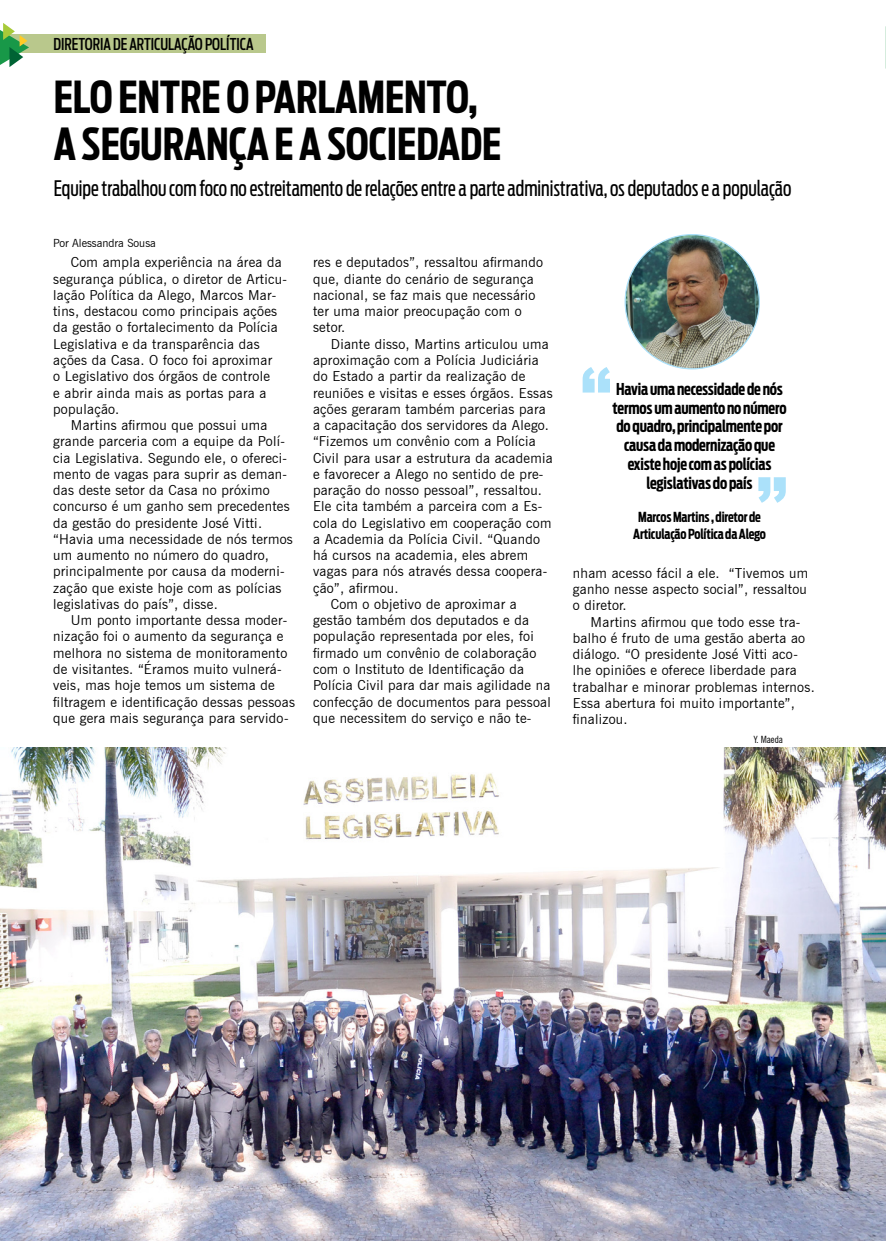
<style>
.page{position:relative;width:886px;height:1241px;background:#fff}
.page>*{position:absolute;margin:0;border:0;box-sizing:border-box;transform-origin:0 0}
.t1{font:700 43.75px/46.9px "Antenna Extra Cond";color:#000}
.t2{font:21.25px "Antenna Extra Cond";color:#000}
.t3{font:700 16.25px/18.8px "Antenna Extra Cond";letter-spacing:-.01em;color:#000;text-align:center}
.t4{font:500 16.25px "Antenna Extra Cond";color:#000}
.t5{font:13.75px/16.2px "News Gothic BT";letter-spacing:.02em;color:#000}
.t6{font:700 13.75px/16.2px "Antenna Extra Cond";letter-spacing:-.015em;color:#000;text-align:center}
.t7{font:11.25px "News Gothic BT";color:#000}
.t8{font:condensed 10px "News Gothic BT";color:#000}
</style>
<div class="page">
<div style="left:0;top:35px;width:266px;height:18px;background:#b9c88c"></div>
<svg style="left:0;top:23px;width:29px;height:44px"></svg>
<hr style="left:885px;top:26px;width:1px;height:43px;background:#189848">
<svg style="left:583px;top:367px;width:27px;height:25px"></svg>
<svg style="left:758px;top:477px;width:28px;height:25px"></svg>
<img style="left:625px;top:234px;width:134px;height:135px;border-radius:67px">
<img style="left:0;top:747px;width:886px;height:493px">
<p class="t4" style="left:54px;top:34px;width:202px">DIRETORIA DE ARTICULAÇÃO POLÍTICA</p>
<h1 class="t1" style="left:54px;top:73px;width:449px">Elo entre o Parlam ento, a segurança e a sociedade</h1>
<h2 class="t2" style="left:54px;top:176px;width:739px">Equipe trabalhou com foco no estreitamento de relações entre a parte administrativa, os deputados e a população</h2>
<p class="t7" style="left:53px;top:236px;width:104px">Por Alessandra Sousa</p>
<p class="t5" style="left:53px;top:254px;width:235px;text-indent:18px">Com ampla experiência na área da segurança pública, o diretor de Articu&shy;lação Política da Alego, Marcos Mar&shy;tins, destacou como principais ações da gestão o fortalecimento da Polícia Legislativa e da transparência das ações da Casa. O foco foi aproximar<br>o Legislativo dos órgãos de controle<br>e abrir ainda mais as portas para a população.</p>
<p class="t5" style="left:53px;top:417px;width:241px;text-indent:18px">Martins afirmou que possui uma grande parceria com a equipe da Polí&shy;cia Legislativa. Segundo ele, o ofereci&shy;mento de vagas para suprir as deman&shy;das deste setor da Casa no próximo concurso é um ganho sem precedentes da gestão do presidente José Vitti. “Havia uma necessidade de nós termos um aumento no número do quadro, principalmente por causa da moderni&shy;zação que existe hoje com as polícias legislativas do país”, disse.</p>
<p class="t5" style="left:53px;top:612px;width:243px;text-indent:18px">Um ponto importante dessa moder&shy;nização foi o aumento da segurança e melhora no sistema de monitoramento de visitantes. “Éramos muito vulnerá&shy;veis, mas hoje temos um sistema de filtragem e identificação dessas pessoas que gera mais segurança para servido-</p>
<p class="t5" style="left:313px;top:254px;width:232px">res e deputados”, ressaltou afirmando que, diante do cenário de segurança nacional, se faz mais que necessário ter uma maior preocupação com o setor.</p>
<p class="t5" style="left:331px;top:335px;width:220px">Diante disso, Martins articulou uma</p>
<p class="t5" style="left:313px;top:352px;width:227px">aproximação com a Polícia Judiciária</p>
<p class="t5" style="left:313px;top:368px;width:214px">do Estado a partir da realização de</p>
<p class="t5" style="left:313px;top:384px;width:241px">reuniões e visitas e esses órgãos. Essas</p>
<p class="t5" style="left:313px;top:400px;width:234px">ações geraram também parcerias para</p>
<p class="t5" style="left:313px;top:417px;width:237px">a capacitação dos servidores da Alego.</p>
<p class="t5" style="left:313px;top:433px;width:224px">“Fizemos um convênio com a Polícia</p>
<p class="t5" style="left:313px;top:449px;width:241px">Civil para usar a estrutura da academia</p>
<p class="t5" style="left:313px;top:465px;width:232px">e favorecer a Alego no sentido de pre-</p>
<p class="t5" style="left:313px;top:482px;width:231px">paração do nosso pessoal”, ressaltou.</p>
<p class="t5" style="left:313px;top:498px;width:231px">Ele cita também a parceira com a Es-</p>
<p class="t5" style="left:313px;top:514px;width:240px">cola do Legislativo em cooperação com</p>
<p class="t5" style="left:313px;top:530px;width:228px">a Academia da Polícia Civil. “Quando</p>
<p class="t5" style="left:313px;top:547px;width:217px">há cursos na academia, eles abrem</p>
<p class="t5" style="left:313px;top:563px;width:236px">vagas para nós através dessa coopera-</p>
<p class="t5" style="left:313px;top:579px;width:87px">ção”, afirmou.</p>
<p class="t5" style="left:331px;top:595px;width:188px">Com o objetivo de aproximar a</p>
<p class="t5" style="left:313px;top:612px;width:218px">gestão também dos deputados e da</p>
<p class="t5" style="left:313px;top:628px;width:222px">população representada por eles, foi</p>
<p class="t5" style="left:313px;top:644px;width:225px">firmado um convênio de colaboração</p>
<p class="t5" style="left:313px;top:660px;width:212px">com o Instituto de Identificação da</p>
<p class="t5" style="left:313px;top:677px;width:239px">Polícia Civil para dar mais agilidade na</p>
<p class="t5" style="left:313px;top:693px;width:239px">confecção de documentos para pessoal</p>
<p class="t5" style="left:313px;top:709px;width:220px">que necessitem do serviço e não te-</p>
<p class="t3" style="left:612px;top:379px;width:175px">Havia uma necessidade de nós termos um aumento no número do quadro, principalmente por causa da modernização que existe hoje com as polícias legislativas do país</p>
<p class="t6" style="left:633px;top:509px;width:134px">Marcos Martins , diretor de<br>Articulação Política da Alego</p>
<p class="t5" style="left:573px;top:564px;width:237px;text-align:justify">nham acesso fácil a ele. “Tivemos um ganho nesse aspecto social”, ressaltou o diretor.</p>
<p class="t5" style="left:573px;top:613px;width:243px;text-indent:18px">Martins afirmou que todo esse tra&shy;balho é fruto de uma gestão aberta ao diálogo. “O presidente José Vitti aco&shy;lhe opiniões e oferece liberdade para trabalhar e minorar problemas internos.<br>Essa abertura foi muito importante”, finalizou.</p>
<p class="t8" style="left:754px;top:733px;width:30px">Y. Maeda</p>
</div>
